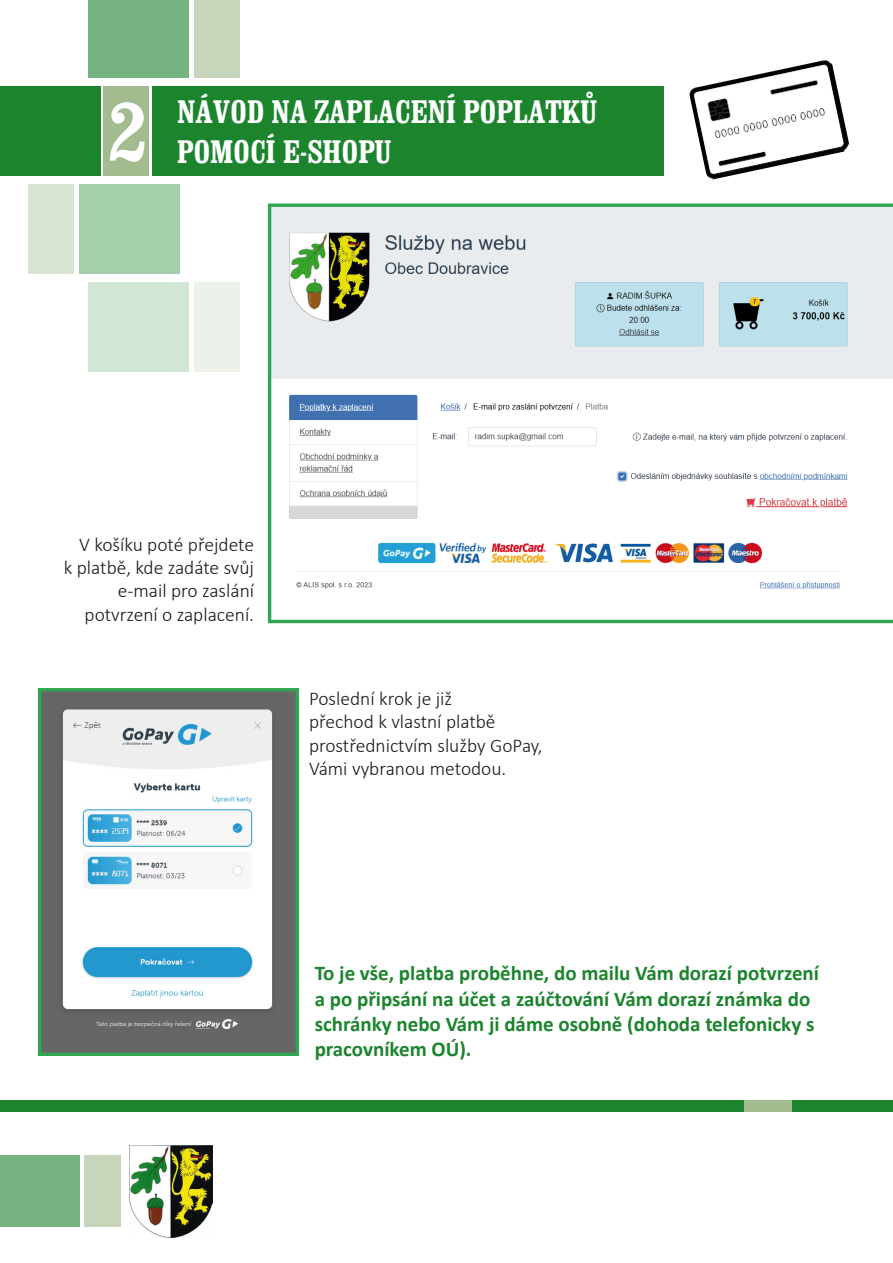
<style>
.page{position:relative;width:893px;height:1263px;background:#fff}
.page>*{position:absolute;margin:0;border:0;box-sizing:border-box;transform-origin:0 0}
.t1{font:700 condensed 82.5px "Clarendon";color:#fff}
.t2{font:700 condensed 33px "Clarendon";color:#fff}
.text{font:700 21px/25.2px "Calibri";color:#1c842d}
.text-2{font:300 19.5px/23.4px "Calibri";color:#1a171c;text-align:right}
</style>
<div class="page">
<div style="left:150px;top:1100px;width:743px;height:12px;background:#1c842d"></div>
<div style="left:148px;top:1100px;width:643px;height:12px;background:#a2bc8f"></div>
<div style="left:0;top:1100px;width:743px;height:12px;background:#1c842d"></div>
<div style="left:0;top:86px;width:101px;height:90px;background:#1c842d"></div>
<div style="left:103px;top:86px;width:46px;height:90px;background:#a2bc8f"></div>
<div style="left:152px;top:86px;width:511px;height:90px;background:#1c842d"></div>
<div style="left:88px;top:0;width:101px;height:78px;background:#76b581"></div>
<div style="left:194px;top:0;width:46px;height:78px;background:#c7d6bb"></div>
<div style="left:88px;top:282px;width:101px;height:90px;background:#d2e6d5"></div>
<div style="left:194px;top:282px;width:46px;height:90px;background:#ecf1e9"></div>
<div style="left:79px;top:184px;width:101px;height:90px;background:#a5ceab"></div>
<div style="left:28px;top:184px;width:46px;height:90px;background:#dae4d2"></div>
<div style="left:261px;top:200px;width:632px;height:429px;background:linear-gradient(to bottom,#f9fdfa,#fafdfa)"></div>
<img style="left:271px;top:207px;width:622px;height:412px">
<svg style="left:268px;top:203px;width:625px;height:4px;background:#4db36c"></svg>
<hr style="left:270px;top:620px;width:623px;height:3px;background:#2ea652">
<hr style="left:268px;top:205px;width:3px;height:418px;background:#2ea652">
<img style="left:689px;top:59px;width:161px;height:121px">
<img style="left:41px;top:691px;width:255px;height:361px">
<hr style="left:38px;top:688px;width:259px;height:3px;background:#2ea652">
<hr style="left:296px;top:688px;width:3px;height:366px;background:#2ea652">
<svg style="left:41px;top:1052px;width:258px;height:4px"></svg>
<hr style="left:38px;top:690px;width:3px;height:366px;background:#2ea652">
<div style="left:0;top:1155px;width:80px;height:72px;background:#76b581"></div>
<div style="left:84px;top:1155px;width:36px;height:72px;background:#c7d6bb"></div>
<img style="left:129px;top:1145px;width:84px;height:92px">
<p class="t1" style="left:109px;top:82px;width:38px">2</p>
<p class="t2" style="left:177px;top:92px;width:421px">NÁVOD NA ZAPLACENÍ POPLATKŮ</p>
<p class="t2" style="left:177px;top:131px;width:216px">POMOCÍ E-SHOPU</p>
<p class="text-2" style="left:79px;top:532px;width:176px">V košíku poté přejdete</p>
<p class="text-2" style="left:64px;top:556px;width:192px">k platbě, kde zadáte svůj e-mail pro zaslání</p>
<p class="text-2" style="left:85px;top:602px;width:171px">potvrzení o zaplacení.</p>
<p class="text-2" style="left:309px;top:687px;width:145px">Poslední krok je již</p>
<p class="text-2" style="left:309px;top:710px;width:188px">přechod k vlastní platbě</p>
<p class="text-2" style="left:309px;top:733px;width:235px">prostřednictvím služby GoPay,</p>
<p class="text-2" style="left:309px;top:757px;width:199px">Vámi vybranou metodou.</p>
<p class="text" style="left:315px;top:960px;width:506px">To je vše, platba proběhne, do mailu Vám dorazí potvrzení a po připsání na účet a zaúčtování Vám dorazí známka do schránky nebo Vám ji dáme osobně (dohoda telefonicky s pracovníkem OÚ).</p>
</div>
